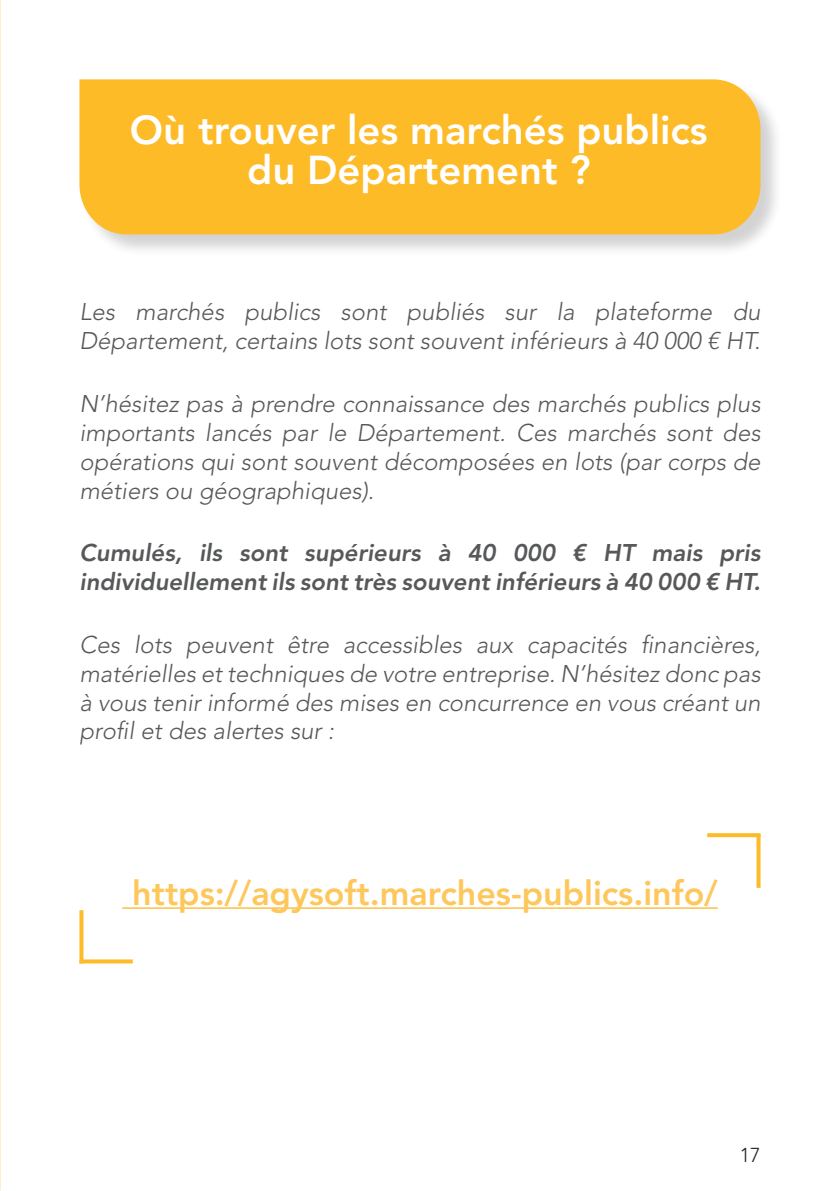
<style>
.page{position:relative;width:840px;height:1191px;background:#fff}
.page>*{position:absolute;margin:0;border:0;box-sizing:border-box;transform-origin:0 0}
.t1{font:800 40px/40px "Avenir LT Std";color:#fff;text-align:center}
.t2{font:800 34px "Avenir LT Std";color:#fec75b}
.t3{font:italic 300 24px/28.8px "Avenir LT Std";color:#57585a;text-align:justify}
.t4{font:italic 800 24px/28.8px "Avenir LT Std";color:#57585a}
.t5{font:300 20px "Avenir LT Std";color:#231f20}
</style>
<div class="page">
<div style="left:80px;top:80px;width:702px;height:177px;background:#231f20;opacity:.2"></div>
<div style="left:79px;top:79px;width:681px;height:155px;background:#fdbb28"></div>
<hr style="left:122px;top:907px;width:595px;height:2px;background:#fec75b">
<svg style="left:707px;top:833px;width:53px;height:4px"></svg>
<svg style="left:756px;top:834px;width:4px;height:54px"></svg>
<svg style="left:83px;top:959px;width:50px;height:4px"></svg>
<svg style="left:79px;top:910px;width:4px;height:53px"></svg>
<h1 class="t1" style="left:130px;top:110px;width:579px">Où trouver les marchés publics du Département ?</h1>
<p class="t3" style="left:79px;top:298px;width:682px">Les marchés publics sont publiés sur la plateforme du<br>Département, certains lots sont souvent inférieurs à 40 000 € HT.</p>
<p class="t3" style="left:79px;top:390px;width:682px">N’hésitez pas à prendre connaissance des marchés publics plus importants lancés par le Département. Ces marchés sont des opérations qui sont souvent décomposées en lots (par corps de métiers ou géographiques).</p>
<p class="t4" style="left:79px;top:539px;width:682px">Cumulés, ils sont supérieurs à 40 000 € HT mais pris individuellement ils sont très souvent inférieurs à 40 000 € HT.</p>
<p class="t3" style="left:79px;top:631px;width:682px">Ces lots peuvent être accessibles aux capacités financières, matérielles et techniques de votre entreprise. N’hésitez donc pas à vous tenir informé des mises en concurrence en vous créant un profil et des alertes sur :</p>
<h2 class="t2" style="left:132px;top:872px;width:586px">https://agysoft.marches-publics.info/</h2>
<p class="t5" style="left:739px;top:1143px;width:22px">17</p>
</div>
